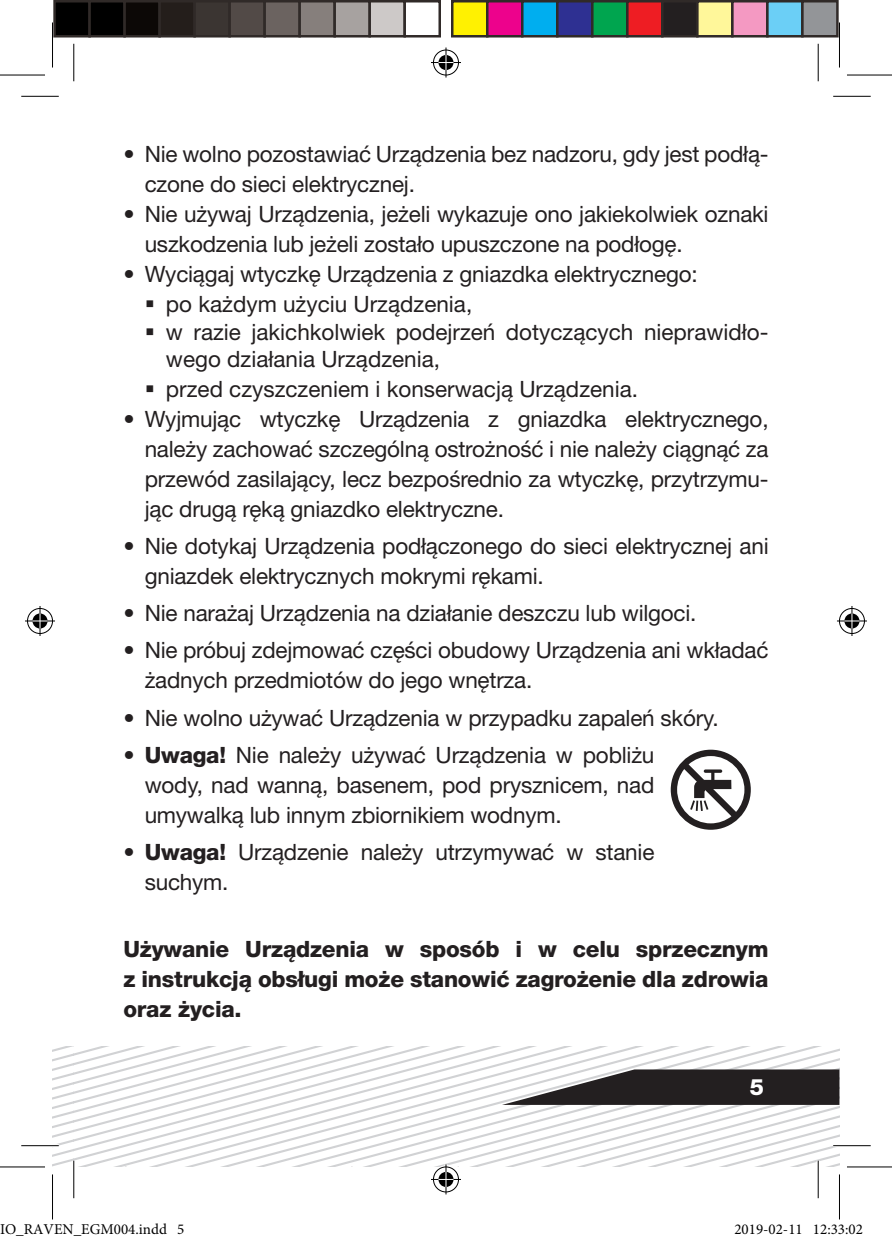
<style>
.page{position:relative;width:892px;height:1242px;background:#fff}
.page>*{position:absolute;margin:0;border:0;box-sizing:border-box;transform-origin:0 0}
.t1{font:22.5px/30px "Helvetica Neue LT Pro";letter-spacing:-.01em;color:#231f20}
.t2{font:800 22.5px/30px "Helvetica Neue LT Pro";letter-spacing:-.01em;color:#231f20;text-align:justify}
.t3{font:800 22.5px "Helvetica Neue LT Pro";color:#fff}
.t4{font:15px "Minion Pro";color:#000}
.s1{font-weight:800}
</style>
<div class="page">
<svg style="left:670px;top:749px;width:80px;height:80px"></svg>
<hr style="left:21px;top:96px;width:38px;height:1px;background:#000">
<hr style="left:833px;top:96px;width:37px;height:1px;background:#000">
<hr style="left:833px;top:1145px;width:37px;height:1px;background:#000">
<hr style="left:73px;top:44px;width:1px;height:37px;background:#000">
<hr style="left:817px;top:44px;width:1px;height:37px;background:#000">
<svg style="left:0;top:74px;width:45px;height:1px"></svg>
<svg style="left:847px;top:74px;width:45px;height:1px"></svg>
<hr style="left:0;top:75px;width:45px;height:1px;background:#000">
<hr style="left:847px;top:75px;width:45px;height:1px;background:#000">
<hr style="left:847px;top:1166px;width:45px;height:1px;background:#000">
<hr style="left:52px;top:22px;width:1px;height:45px;background:#000">
<hr style="left:839px;top:22px;width:1px;height:45px;background:#000">
<div style="left:432px;top:48px;width:28px;height:29px;border:3px solid #fff;border-radius:50%"></div>
<hr style="left:431px;top:61px;width:30px;height:3px;background:#fff">
<hr style="left:444px;top:47px;width:3px;height:30px;background:#fff">
<div style="left:437px;top:53px;width:18px;height:19px;border:3px solid #fff;border-radius:50%"></div>
<div style="left:433px;top:50px;width:26px;height:25px;border:1px solid #000;border-radius:50%"></div>
<hr style="left:431px;top:62px;width:30px;height:1px;background:#000">
<hr style="left:445px;top:47px;width:1px;height:30px;background:#000">
<svg style="left:438px;top:55px;width:15px;height:15px"></svg>
<div style="left:26px;top:607px;width:28px;height:28px;border:3px solid #fff;border-radius:50%"></div>
<hr style="left:25px;top:619px;width:30px;height:3px;background:#fff">
<svg style="left:38px;top:606px;width:4px;height:30px"></svg>
<div style="left:31px;top:612px;width:18px;height:18px;border:3px solid #fff;border-radius:50%"></div>
<div style="left:27px;top:608px;width:26px;height:25px;border:1px solid #000;border-radius:50%"></div>
<hr style="left:25px;top:620px;width:30px;height:1px;background:#000">
<hr style="left:40px;top:606px;width:1px;height:30px;background:#000">
<svg style="left:33px;top:613px;width:15px;height:15px"></svg>
<div style="left:838px;top:607px;width:28px;height:28px;border:3px solid #fff;border-radius:50%"></div>
<hr style="left:837px;top:619px;width:30px;height:3px;background:#fff">
<hr style="left:850px;top:606px;width:3px;height:30px;background:#fff">
<div style="left:843px;top:612px;width:18px;height:18px;border:3px solid #fff;border-radius:50%"></div>
<div style="left:839px;top:608px;width:25px;height:25px;border:1px solid #000;border-radius:50%"></div>
<hr style="left:837px;top:620px;width:30px;height:1px;background:#000">
<hr style="left:851px;top:606px;width:1px;height:30px;background:#000">
<svg style="left:844px;top:613px;width:15px;height:15px"></svg>
<div style="left:55px;top:1px;width:35px;height:35px;background:#000"></div>
<div style="left:53px;top:0;width:38px;height:37px;border:2px solid #302a28"></div>
<div style="left:90px;top:1px;width:35px;height:35px;background:#000"></div>
<div style="left:88px;top:0;width:38px;height:37px;border:2px solid #302a28"></div>
<div style="left:125px;top:1px;width:35px;height:35px;background:#0c0806"></div>
<div style="left:123px;top:0;width:38px;height:37px;border:2px solid #302a28"></div>
<div style="left:160px;top:1px;width:35px;height:35px;background:#241e1b"></div>
<div style="left:158px;top:0;width:38px;height:37px;border:2px solid #302a28"></div>
<div style="left:195px;top:1px;width:35px;height:35px;background:#3b3532"></div>
<div style="left:193px;top:0;width:38px;height:37px;border:2px solid #302a28"></div>
<div style="left:230px;top:1px;width:35px;height:35px;background:#524a47"></div>
<div style="left:228px;top:0;width:38px;height:37px;border:2px solid #302a28"></div>
<div style="left:265px;top:1px;width:35px;height:35px;background:#6b6360"></div>
<div style="left:263px;top:0;width:38px;height:37px;border:2px solid #302a28"></div>
<div style="left:300px;top:1px;width:35px;height:35px;background:#867f7c"></div>
<div style="left:298px;top:0;width:38px;height:37px;border:2px solid #302a28"></div>
<div style="left:335px;top:1px;width:35px;height:35px;background:#a7a2a0"></div>
<div style="left:333px;top:0;width:38px;height:37px;border:2px solid #302a28"></div>
<div style="left:370px;top:1px;width:35px;height:35px;background:#cdc9c8"></div>
<div style="left:368px;top:0;width:38px;height:37px;border:2px solid #302a28"></div>
<div style="left:403px;top:0;width:38px;height:37px;border:2px solid #302a28"></div>
<div style="left:452px;top:1px;width:35px;height:35px;background:#fff101"></div>
<div style="left:451px;top:0;width:37px;height:37px;border:2px solid #302a28"></div>
<div style="left:487px;top:1px;width:35px;height:35px;background:#ed028c"></div>
<div style="left:486px;top:0;width:37px;height:37px;border:2px solid #302a28"></div>
<div style="left:522px;top:1px;width:35px;height:35px;background:#00aeef"></div>
<div style="left:521px;top:0;width:37px;height:37px;border:2px solid #302a28"></div>
<div style="left:557px;top:1px;width:35px;height:35px;background:#2e3092"></div>
<div style="left:556px;top:0;width:37px;height:37px;border:2px solid #302a28"></div>
<div style="left:592px;top:1px;width:35px;height:35px;background:#00a54f"></div>
<div style="left:591px;top:0;width:37px;height:37px;border:2px solid #302a28"></div>
<div style="left:627px;top:1px;width:35px;height:35px;background:#ee1d23"></div>
<div style="left:626px;top:0;width:37px;height:37px;border:2px solid #302a28"></div>
<div style="left:662px;top:1px;width:35px;height:35px;background:#231f20"></div>
<div style="left:661px;top:0;width:37px;height:37px;border:2px solid #302a28"></div>
<div style="left:697px;top:1px;width:35px;height:35px;background:#fff79a"></div>
<div style="left:696px;top:0;width:37px;height:37px;border:2px solid #302a28"></div>
<div style="left:732px;top:1px;width:35px;height:35px;background:#f499c2"></div>
<div style="left:731px;top:0;width:37px;height:37px;border:2px solid #302a28"></div>
<div style="left:767px;top:1px;width:35px;height:35px;background:#6bcff6"></div>
<div style="left:766px;top:0;width:37px;height:37px;border:2px solid #302a28"></div>
<div style="left:802px;top:1px;width:35px;height:35px;background:#939598"></div>
<div style="left:801px;top:0;width:37px;height:37px;border:2px solid #302a28"></div>
<svg style="left:0;top:1046px;width:848px;height:174px"></svg>
<div style="left:848px;top:1224px;width:7px;height:11px;border:1px solid #fff;border-radius:50%"></div>
<div style="left:850px;top:1224px;width:4px;height:10px;border:1px solid #fff;border-radius:50%"></div>
<p class="t1" style="left:145px;top:138px;width:625px;text-indent:-21px">• Nie wolno pozostawiać Urządzenia bez nadzoru, gdy jest podłą&shy;czone do sieci elektrycznej.</p>
<p class="t1" style="left:145px;top:198px;width:625px;text-indent:-21px">• Nie używaj Urządzenia, jeżeli wykazuje ono jakiekolwiek oznaki uszkodzenia lub jeżeli zostało upuszczone na podłogę.</p>
<p class="t1" style="left:166px;top:258px;width:533px;text-indent:-43px">• Wyciągaj wtyczkę Urządzenia z gniazdka elektrycznego: po każdym użyciu Urządzenia,</p>
<p class="t1" style="left:166px;top:317px;width:604px;line-height:27.5px">w razie jakichkolwiek podejrzeń dotyczących nieprawidło&shy;wego działania Urządzenia,</p>
<p class="t1" style="left:166px;top:373px;width:473px">przed czyszczeniem i konserwacją Urządzenia.</p>
<p class="t1" style="left:145px;top:403px;width:625px;text-align:justify;text-indent:-21px">• Wyjmując wtyczkę Urządzenia z gniazdka elektrycznego, należy zachować szczególną ostrożność i nie należy ciągnąć za przewód zasilający, lecz bezpośrednio za wtyczkę, przytrzymu&shy;jąc drugą ręką gniazdko elektryczne.</p>
<p class="t1" style="left:145px;top:530px;width:625px;text-indent:-21px">• Nie dotykaj Urządzenia podłączonego do sieci elektrycznej ani gniazdek elektrycznych mokrymi rękami.</p>
<p class="t1" style="left:123px;top:597px;width:574px">• Nie narażaj Urządzenia na działanie deszczu lub wilgoci.</p>
<p class="t1" style="left:145px;top:635px;width:625px;text-indent:-21px">• Nie próbuj zdejmować części obudowy Urządzenia ani wkładać żadnych przedmiotów do jego wnętrza.</p>
<p class="t1" style="left:123px;top:702px;width:597px">• Nie wolno używać Urządzenia w przypadku zapaleń skóry.</p>
<p class="t1" style="left:145px;top:739px;width:511px;text-align:justify;text-indent:-21px"><span class="s1">• Uwaga!</span> Nie należy używać Urządzenia w pobliżu wody, nad wanną, basenem, pod prysznicem, nad umywalką lub innym zbiornikiem wodnym.</p>
<p class="t1" style="left:145px;top:836px;width:511px;text-indent:-21px"><span class="s1">• Uwaga!</span> Urządzenie należy utrzymywać w stanie suchym.</p>
<p class="t2" style="left:123px;top:933px;width:646px">Używanie Urządzenia w sposób i w celu sprzecznym z instrukcją obsługi może stanowić zagrożenie dla zdrowia oraz życia.</p>
<p class="t3" style="left:750px;top:1073px;width:16px">5</p>
<p class="t4" style="left:0;top:1219px;width:186px">IO_RAVEN_EGM004.indd 5</p>
<p class="t4" style="left:734px;top:1219px;width:130px">2019-02-11 12:33:02</p>
</div>
